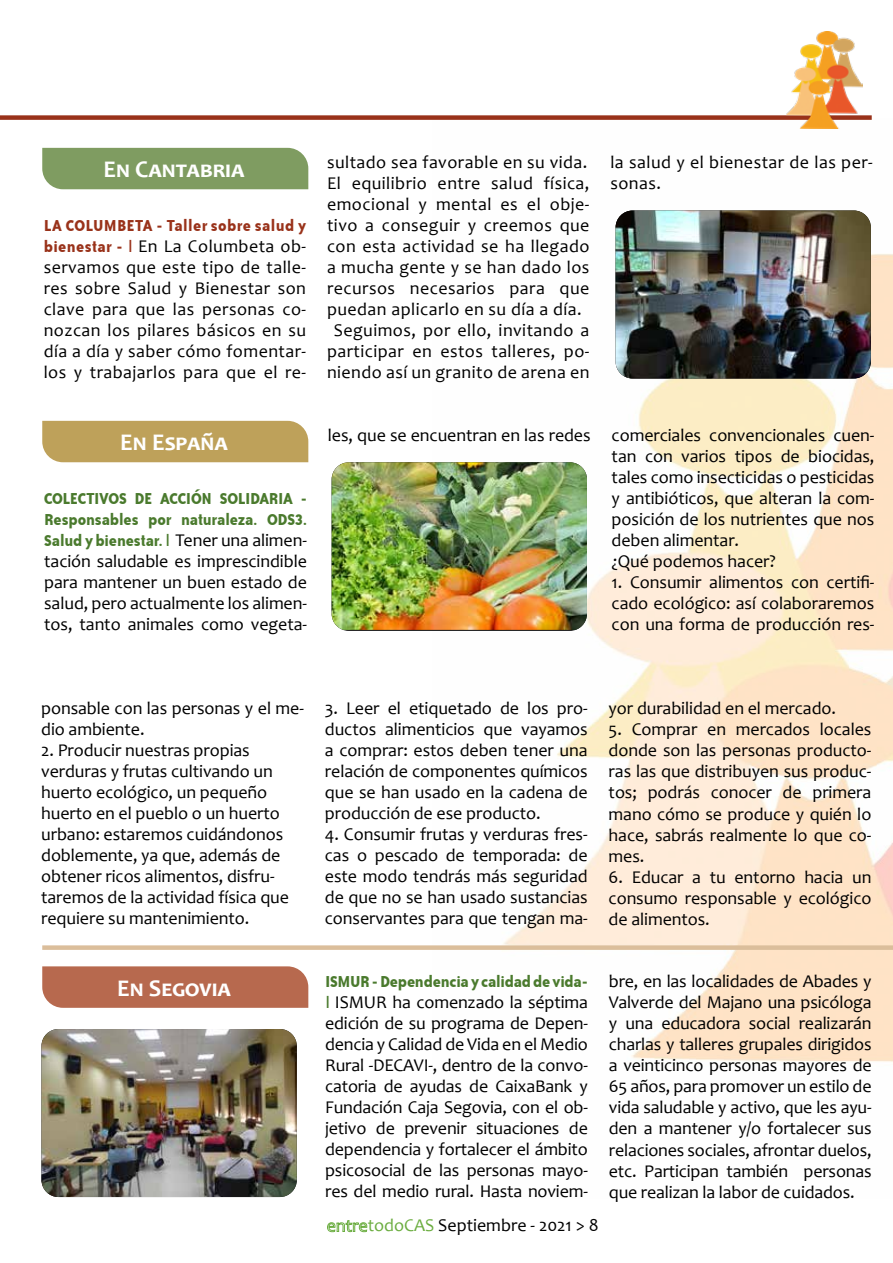
<style>
.page{position:relative;width:893px;height:1263px;background:#fff}
.page>*{position:absolute;margin:0;border:0;box-sizing:border-box;transform-origin:0 0}
.t1{font:700 24px "Candara";color:#fff}
.t2{font:700 24px "Candara";letter-spacing:.065em;color:#fff}
.t3{font:18px/21px "Candara";letter-spacing:-.005em;color:#000;text-align:justify}
.t4{font:18px/21px "Candara";letter-spacing:.025em;color:#000;text-align:center}
.t5{font:18px/21px "Bailey Sans ITCTT Bold";letter-spacing:-.01em;color:#4a7a2d;text-align:justify;scale:.95 1}
.t6{font:18px "Bailey Sans ITCTT Bold";letter-spacing:.02em;color:#99321a;scale:.95 1}
.s1{font-family:"Bailey Sans ITCTT Bold";color:#99321a}
.s2{font-family:"Candara";color:#000}
.s3{font-family:"Bailey Sans ITCTT Bold";color:#4a7a2d}
.s4{color:#6bad40}
</style>
<div class="page">
<img style="left:503px;top:128px;width:390px;height:934px">
<div style="left:0;top:115px;width:872px;height:5px;background:#99321a"></div>
<img style="left:786px;top:32px;width:77px;height:96px">
<div style="left:42px;top:945px;width:851px;height:5px;background:#dbbe9b"></div>
<div style="left:42px;top:966px;width:266px;height:42px;background:#b7694e"></div>
<img style="left:41px;top:1029px;width:256px;height:168px">
<div style="left:42px;top:148px;width:266px;height:41px;background:#7f9c61"></div>
<div style="left:42px;top:421px;width:266px;height:41px;background:#bea15a"></div>
<img style="left:615px;top:210px;width:256px;height:168px">
<img style="left:332px;top:462px;width:255px;height:168px">
<h1 class="t2" style="left:104px;top:154px;width:141px">En Cantabria</h1>
<p class="t6" style="left:44px;top:216px;width:278px">LA COLUMBETA - Taller sobre salud y</p>
<p class="t3" style="left:44px;top:236px;width:264px"><span class="s1">bienestar - |</span> En La Columbeta ob&shy;servamos que este tipo de talle&shy;res sobre Salud y Bienestar son clave para que las personas co&shy;nozcan los pilares básicos en su día a día y saber cómo fomentar&shy;los y trabajarlos para que el re-</p>
<h1 class="t1" style="left:120px;top:427px;width:107px">En España</h1>
<p class="t5" style="left:44px;top:488px;width:278px">COLECTIVOS DE ACCIÓN SOLIDARIA - Responsables por naturaleza. ODS3.<br>Salud y bienestar. | <span class="s2">Tener una alimen-</span></p>
<p class="t3" style="left:44px;top:551px;width:264px">tación saludable es imprescindible para mantener un buen estado de salud, pero actualmente los alimen&shy;tos, tanto animales como vegeta-</p>
<p class="t4" style="left:327px;top:152px;width:264px">sultado sea favorable en su vida.<br>El equilibrio entre salud física, emocional y mental es el obje&shy;tivo a conseguir y creemos que con esta actividad se ha llegado a mucha gente y se han dado los recursos necesarios para que puedan aplicarlo en su día a día.<br>Seguimos, por ello, invitando a participar en estos talleres, po&shy;niendo así un granito de arena en</p>
<p class="t4" style="left:610px;top:152px;width:264px;text-align:left">la salud y el bienestar de las per&shy;sonas.</p>
<p class="t3" style="left:612px;top:425px;width:264px;text-align:left;text-indent:-284px">les, que se encuentran en las redes comerciales convencionales cuen&shy;tan con varios tipos de biocidas, tales como insecticidas o pesticidas y antibióticos, que alteran la com&shy;posición de los nutrientes que nos deben alimentar.<br>¿Qué podemos hacer?</p>
<p class="t3" style="left:612px;top:572px;width:264px">1. Consumir alimentos con certifi&shy;cado ecológico: así colaboraremos con una forma de producción res-</p>
<p class="t3" style="left:41px;top:698px;width:264px">ponsable con las personas y el me&shy;dio ambiente.</p>
<p class="t3" style="left:41px;top:740px;width:249px;text-align:left">2. Producir nuestras propias verduras y frutas cultivando un huerto ecológico, un pequeño huerto en el pueblo o un huerto urbano: estaremos cuidándonos doblemente, ya que, además de obtener ricos alimentos, disfru&shy;taremos de la actividad física que requiere su mantenimiento.</p>
<h1 class="t1" style="left:117px;top:973px;width:114px">En Segovia</h1>
<p class="t3" style="left:325px;top:698px;width:264px">3. Leer el etiquetado de los pro&shy;ductos alimenticios que vayamos a comprar: estos deben tener una relación de componentes químicos que se han usado en la cadena de producción de ese producto.</p>
<p class="t3" style="left:325px;top:824px;width:264px">4. Consumir frutas y verduras fres&shy;cas o pescado de temporada: de este modo tendrás más seguridad de que no se han usado sustancias conservantes para que tengan ma-</p>
<p class="t3" style="left:609px;top:698px;width:229px">yor durabilidad en el mercado.</p>
<p class="t3" style="left:609px;top:719px;width:264px">5. Comprar en mercados locales donde son las personas producto&shy;ras las que distribuyen sus produc&shy;tos; podrás conocer de primera mano cómo se produce y quién lo hace, sabrás realmente lo que co&shy;mes.</p>
<p class="t3" style="left:609px;top:866px;width:264px">6. Educar a tu entorno hacia un consumo responsable y ecológico de alimentos.</p>
<p class="t5" style="left:325px;top:971px;width:278px">ISMUR - Dependencia y calidad de vida-</p>
<p class="t3" style="left:325px;top:992px;width:264px"><span class="s3">|</span> ISMUR ha comenzado la séptima edición de su programa de Depen&shy;dencia y Calidad de Vida en el Medio Rural -DECAVI-, dentro de la convo&shy;catoria de ayudas de CaixaBank y Fundación Caja Segovia, con el ob&shy;jetivo de prevenir situaciones de dependencia y fortalecer el ámbito psicosocial de las personas mayo&shy;res del medio rural. Hasta noviem-</p>
<p class="t3" style="left:327px;top:1215px;width:273px"><span class="s4">entretodoCAS</span> Septiembre - 2021 &gt; 8</p>
<p class="t3" style="left:609px;top:971px;width:264px">bre, en las localidades de Abades y Valverde del Majano una psicóloga y una educadora social realizarán charlas y talleres grupales dirigidos a veinticinco personas mayores de 65 años, para promover un estilo de vida saludable y activo, que les ayu&shy;den a mantener y/o fortalecer sus relaciones sociales, afrontar duelos, etc. Participan también personas que realizan la labor de cuidados.</p>
</div>
